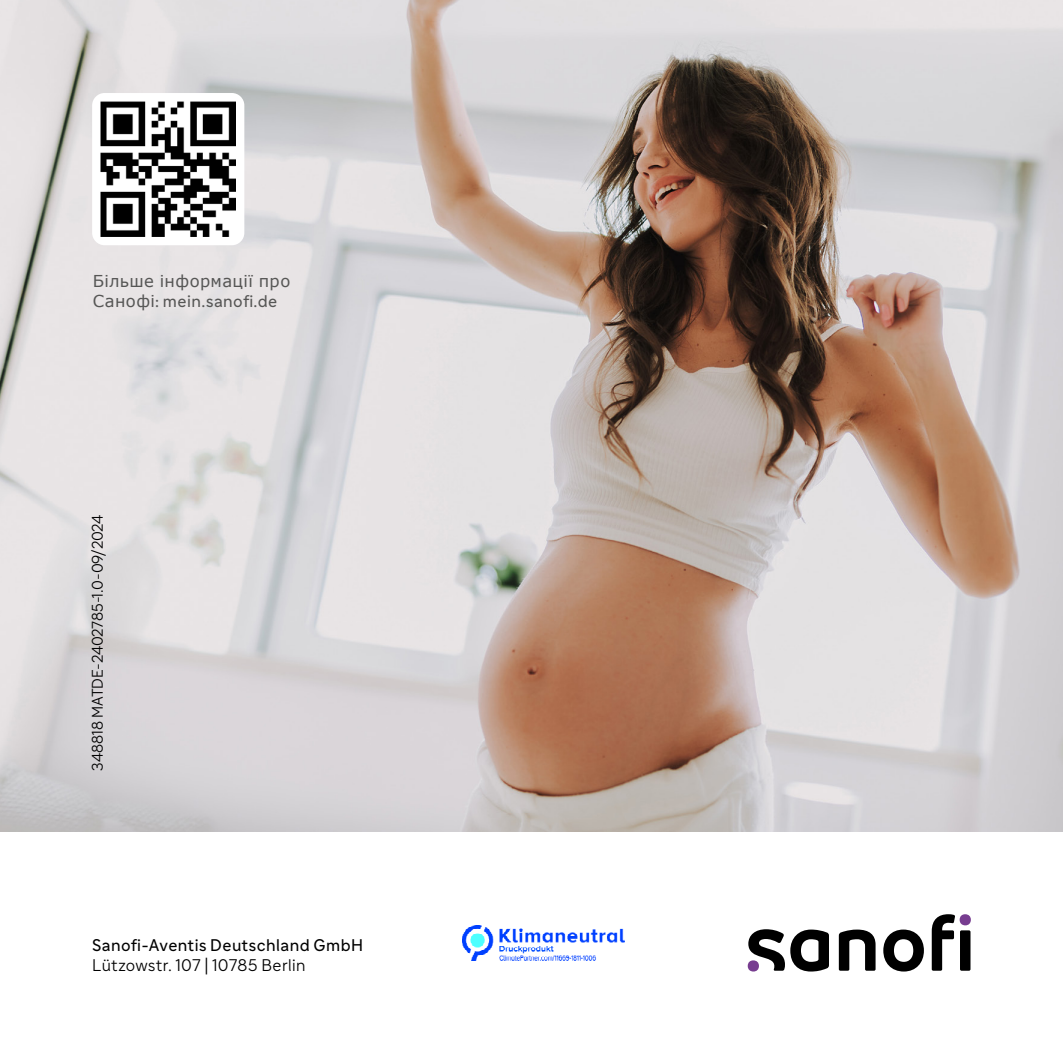
<style>
.page{position:relative;width:1063px;height:1063px;background:#fff}
.page>*{position:absolute;margin:0;border:0;box-sizing:border-box;transform-origin:0 0}
.t1{font:16.5px "Sanofi Sans";letter-spacing:.025em;color:#000}
.t2{font:300 16.5px "Sanofi Sans";letter-spacing:.025em;color:#000}
.t3{font:16.5px "Sanofi Sans";letter-spacing:.025em;color:#565655}
.t4{font:16.5px "Verdana";letter-spacing:.02em;color:#565655}
.t5{font:300 15px "Sanofi Sans";color:#000}
.s1{font-family:"Verdana"}
</style>
<div class="page">
<img style="left:0;top:0;width:1063px;height:831px">
<svg style="left:748px;top:929px;width:81px;height:43px"></svg>
<svg style="left:839px;top:930px;width:37px;height:41px"></svg>
<svg style="left:883px;top:930px;width:41px;height:42px"></svg>
<div style="left:960px;top:930px;width:10px;height:41px;background:#000;border-radius:2px"></div>
<svg style="left:932px;top:914px;width:23px;height:57px"></svg>
<div style="left:748px;top:960px;width:11px;height:12px;background:#773d90;border-radius:50%"></div>
<div style="left:960px;top:914px;width:11px;height:11px;background:#773d90;border-radius:50%"></div>
<img style="left:462px;top:925px;width:162px;height:35px">
<div style="left:92px;top:93px;width:152px;height:152px;background:#fff;border-radius:12px"></div>
<img style="left:100px;top:101px;width:136px;height:136px">
<p class="t4" style="left:93px;top:270px;width:199px">Більше інформації про</p>
<p class="t3" style="left:93px;top:291px;width:186px"><span class="s1">Санофі</span>: mein.sanofi.de</p>
<p class="t5" style="left:89px;top:771px;width:257px;rotate:-90deg">348818 MATDE-2402785-1.0-09/2024</p>
<p class="t1" style="left:92px;top:935px;width:273px">Sanofi-Aventis Deutschland GmbH</p>
<p class="t2" style="left:92px;top:955px;width:215px">Lützowstr. 107 | 10785 Berlin</p>
</div>
